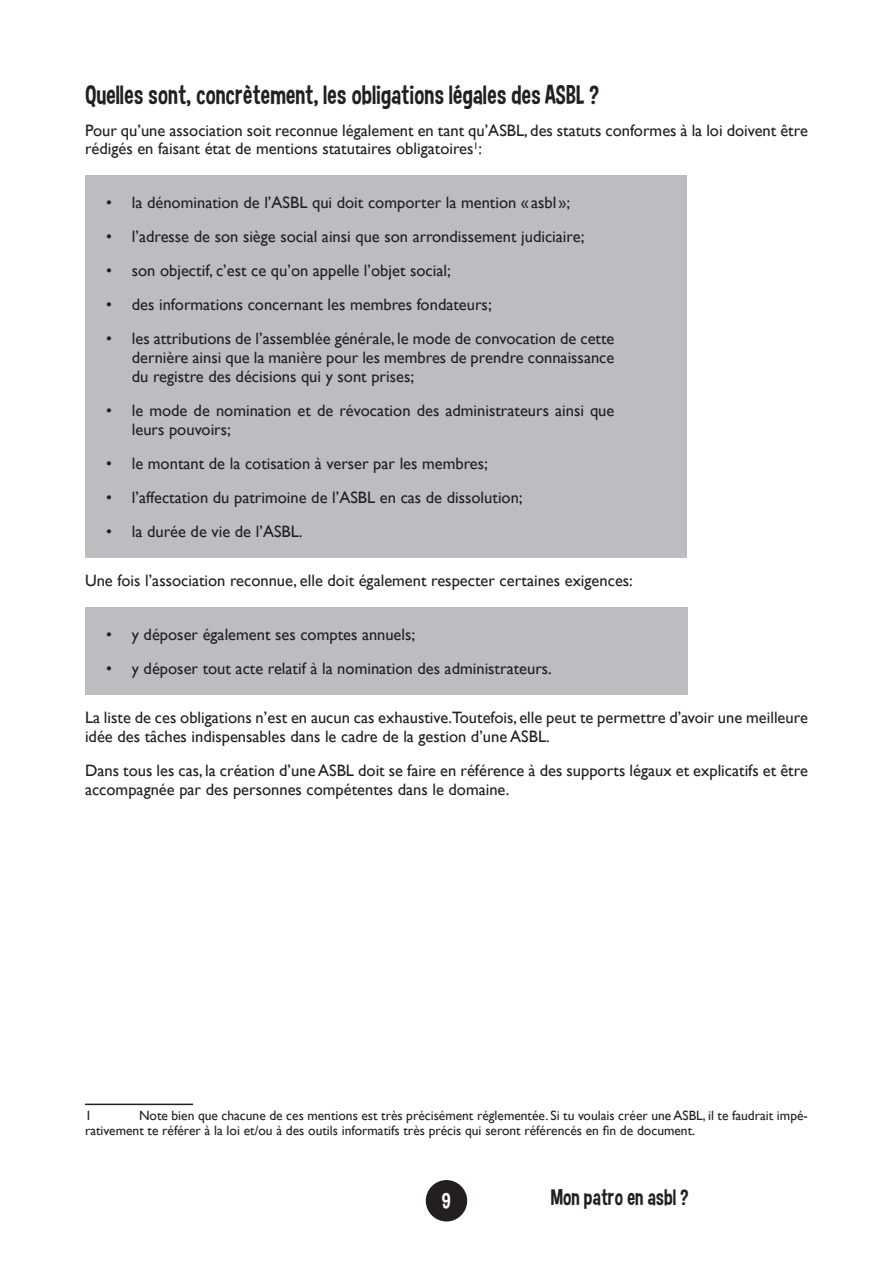
<style>
.page{position:relative;width:893px;height:1263px;background:#fff}
.page>*{position:absolute;margin:0;border:0;box-sizing:border-box;transform-origin:0 0}
.t1{font:27px "Curse Casual";color:#231f20}
.t2{font:22.8px "Curse Casual";color:#231f20}
.t3{font:22.8px "Curse Casual";color:#fff}
.t4{font:16.5px/19px "Gill Sans";color:#231f20}
.t5{font:13.5px/15.5px "Gill Sans";color:#231f20}
</style>
<div class="page">
<div style="left:426px;top:1180px;width:41px;height:41px;background:#231f20;border-radius:50%"></div>
<div style="left:85px;top:175px;width:602px;height:383px;background:#bcbdc0"></div>
<div style="left:85px;top:607px;width:602px;height:88px;background:#bcbdc0"></div>
<hr style="left:85px;top:1103px;width:108px;height:2px;background:#231f20">
<h1 class="t1" style="left:85px;top:78px;width:516px">Quelles sont, concrètement, les obligations légales des ASBL ?</h1>
<p class="t4" style="left:85px;top:120px;width:724px">Pour qu’une association soit reconnue légalement en tant qu’ASBL, des statuts conformes à la loi doivent être rédigés en faisant état de mentions statutaires obligatoires<sup>1</sup>:</p>
<p class="t4" style="left:106px;top:193px;width:465px">• la dénomination de l’ASBL qui doit comporter la mention « asbl »;</p>
<p class="t4" style="left:106px;top:227px;width:480px">• l’adresse de son siège social ainsi que son arrondissement judiciaire;</p>
<p class="t4" style="left:106px;top:261px;width:346px">• son objectif, c’est ce qu’on appelle l’objet social;</p>
<p class="t4" style="left:106px;top:295px;width:387px">• des informations concernant les membres fondateurs;</p>
<p class="t4" style="left:132px;top:329px;width:484px;text-align:justify;text-indent:-26px">• les attributions de l’assemblée générale, le mode de convocation de cette dernière ainsi que la manière pour les membres de prendre connaissance du registre des décisions qui y sont prises;</p>
<p class="t4" style="left:132px;top:401px;width:484px;text-indent:-26px">• le mode de nomination et de révocation des administrateurs ainsi que leurs pouvoirs;</p>
<p class="t4" style="left:106px;top:454px;width:383px">• le montant de la cotisation à verser par les membres;</p>
<p class="t4" style="left:106px;top:488px;width:418px">• l’affectation du patrimoine de l’ASBL en cas de dissolution;</p>
<p class="t4" style="left:106px;top:522px;width:198px">• la durée de vie de l’ASBL.</p>
<p class="t4" style="left:85px;top:571px;width:549px">Une fois l’association reconnue, elle doit également respecter certaines exigences:</p>
<p class="t4" style="left:106px;top:625px;width:310px">• y déposer également ses comptes annuels;</p>
<p class="t4" style="left:106px;top:658px;width:447px">• y déposer tout acte relatif à la nomination des administrateurs.</p>
<p class="t4" style="left:85px;top:708px;width:724px">La liste de ces obligations n’est en aucun cas exhaustive.Toutefois, elle peut te permettre d’avoir une meilleure idée des tâches indispensables dans le cadre de la gestion d’une ASBL.</p>
<p class="t4" style="left:85px;top:761px;width:724px">Dans tous les cas, la création d’une ASBL doit se faire en référence à des supports légaux et explicatifs et être accompagnée par des personnes compétentes dans le domaine.</p>
<p class="t5" style="left:85px;top:1107px;width:724px;text-indent:54px">Note bien que chacune de ces mentions est très précisément réglementée. Si tu voulais créer une ASBL, il te faudrait impé&shy;rativement te référer à la loi et/ou à des outils informatifs très précis qui seront référencés en fin de document.</p>
<p class="t5" style="left:85px;top:1107px;width:8px">1</p>
<h2 class="t3" style="left:441px;top:1187px;width:11px">9</h2>
<h2 class="t2" style="left:551px;top:1183px;width:140px">Mon patro en asbl ?</h2>
</div>
